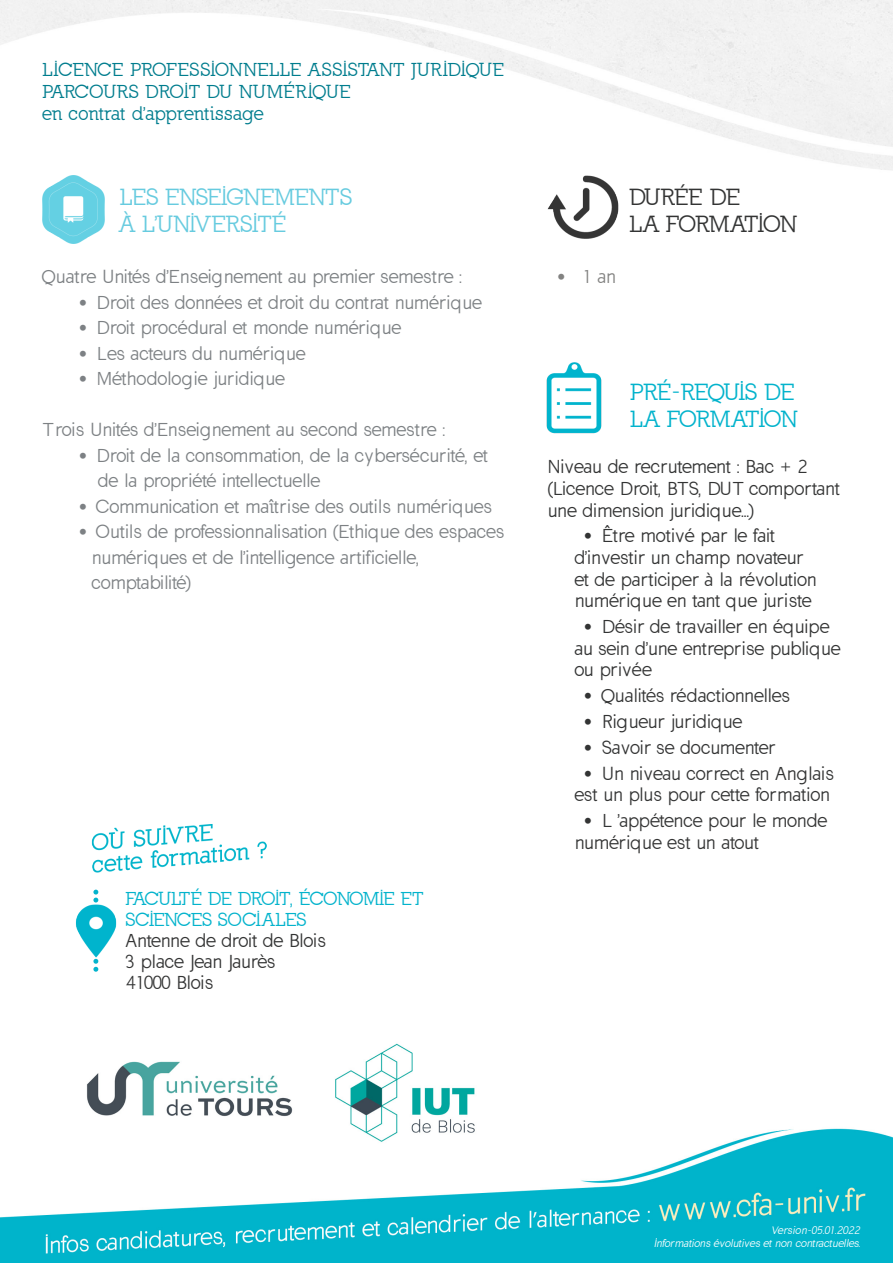
<style>
.page{position:relative;width:893px;height:1263px;background:#fff}
.page>*{position:absolute;margin:0;border:0;box-sizing:border-box;transform-origin:0 0}
.t1{font:22.5px "California";color:#03b3cc}
.t2{font:22.5px "California";color:#333434}
.t3{font:22.5px "California";color:#67cbdf}
.t4{font:22.5px "California";letter-spacing:.025em;color:#67cbdf}
.t5{font:18px/21.6px "California Sans";color:#333434}
.t6{font:18px "California Sans";color:#7d8184}
.t7{font:18px "California Sans";letter-spacing:.025em;color:#7d8184}
.t8{font:18px "California";letter-spacing:.03em;color:#007d8e}
.t9{font:18px/21px "California";color:#03b3cc}
.t10{font:18px "California Sans";letter-spacing:.025em;color:#333434}
.t11{font:18px "California Sans";letter-spacing:.03em;color:#333434}
.t12{font:18px "California Sans";color:#828281}
.t13{font:italic 10.5px "California Sans";color:#fff}
</style>
<div class="page">
<img style="left:0;top:0;width:893px;height:1263px">
<img style="left:43px;top:175px;width:62px;height:69px">
<img style="left:547px;top:170px;width:72px;height:74px">
<img style="left:538px;top:360px;width:72px;height:74px">
<img style="left:88px;top:819px;width:184px;height:55px">
<img style="left:73px;top:901px;width:47px;height:59px">
<svg style="left:93px;top:890px;width:5px;height:12px"></svg>
<svg style="left:93px;top:959px;width:5px;height:13px"></svg>
<img style="left:319px;top:1039px;width:180px;height:107px">
<img style="left:73px;top:1047px;width:234px;height:84px">
<p class="t8" style="left:43px;top:60px;width:463px">LICENCE PROFESSIONNELLE ASSISTANT JURIDIQUE</p>
<p class="t8" style="left:43px;top:81px;width:310px">PARCOURS DROIT DU NUMÉRIQUE</p>
<p class="t8" style="left:43px;top:103px;width:222px">en contrat d'apprentissage</p>
<p class="t3" style="left:120px;top:184px;width:233px">LES ENSEIGNEMENTS</p>
<p class="t4" style="left:120px;top:211px;width:168px">À L'UNIVERSITÉ</p>
<p class="t6" style="left:43px;top:266px;width:421px">Quatre Unités d'Enseignement au premier semestre :</p>
<p class="t6" style="left:78px;top:292px;width:405px">• Droit des données et droit du contrat numérique</p>
<p class="t6" style="left:78px;top:317px;width:324px">• Droit procédural et monde numérique</p>
<p class="t6" style="left:78px;top:343px;width:229px">• Les acteurs du numérique</p>
<p class="t7" style="left:78px;top:368px;width:208px">• Méthodologie juridique</p>
<p class="t7" style="left:43px;top:419px;width:404px">Trois Unités d'Enseignement au second semestre :</p>
<p class="t6" style="left:78px;top:445px;width:411px">• Droit de la consommation, de la cybersécurité, et</p>
<p class="t6" style="left:98px;top:470px;width:223px">de la propriété intellectuelle</p>
<p class="t7" style="left:78px;top:496px;width:415px">• Communication et maîtrise des outils numériques</p>
<p class="t7" style="left:78px;top:522px;width:427px">• Outils de professionnalisation (Ethique des espaces</p>
<p class="t6" style="left:92px;top:547px;width:328px">numériques et de l'intelligence artificielle,</p>
<p class="t6" style="left:92px;top:573px;width:100px">comptabilité)</p>
<p class="t9" style="left:126px;top:888px;width:299px">FACULTÉ DE DROIT, ÉCONOMIE ET<br>SCIENCES SOCI ALES</p>
<p class="t5" style="left:126px;top:930px;width:201px">Antenne de droit de Blois</p>
<p class="t5" style="left:126px;top:951px;width:151px">3 place Jean Jaurès</p>
<p class="t5" style="left:126px;top:972px;width:89px">41000 Blois</p>
<p class="t2" style="left:629px;top:184px;width:112px">DURÉE DE</p>
<p class="t2" style="left:629px;top:211px;width:169px">LA FORMATION</p>
<p class="t12" style="left:556px;top:266px;width:61px">• 1 an</p>
<p class="t1" style="left:630px;top:379px;width:166px">PRÉ-REQUIS DE</p>
<p class="t1" style="left:630px;top:406px;width:169px">LA FORMATION</p>
<p class="t5" style="left:548px;top:456px;width:293px">Niveau de recrutement : Bac + 2 (Licence Droit, BTS, DUT comportant une dimension juridique...)</p>
<p class="t5" style="left:575px;top:525px;width:243px;text-indent:9px">• Être motivé par le fait d'investir un champ novateur et de participer à la révolution numérique en tant que juriste</p>
<p class="t5" style="left:575px;top:616px;width:267px;text-indent:9px">• Désir de travailler en équipe au sein d'une entreprise publique ou privée</p>
<p class="t10" style="left:583px;top:685px;width:208px">• Qualités rédactionnelles</p>
<p class="t11" style="left:583px;top:711px;width:160px">• Rigueur juridique</p>
<p class="t5" style="left:583px;top:737px;width:193px">• Savoir se documenter</p>
<p class="t5" style="left:575px;top:763px;width:260px;text-align:center">• Un niveau correct en Anglais est un plus pour cette formation</p>
<p class="t5" style="left:575px;top:810px;width:254px;text-indent:9px">• L 'appétence pour le monde numérique est un atout</p>
<p class="t13" style="left:770px;top:1224px;width:93px">Version-05.01.2022</p>
<p class="t13" style="left:654px;top:1237px;width:210px">Informations évolutives et non contractuelles.</p>
</div>
